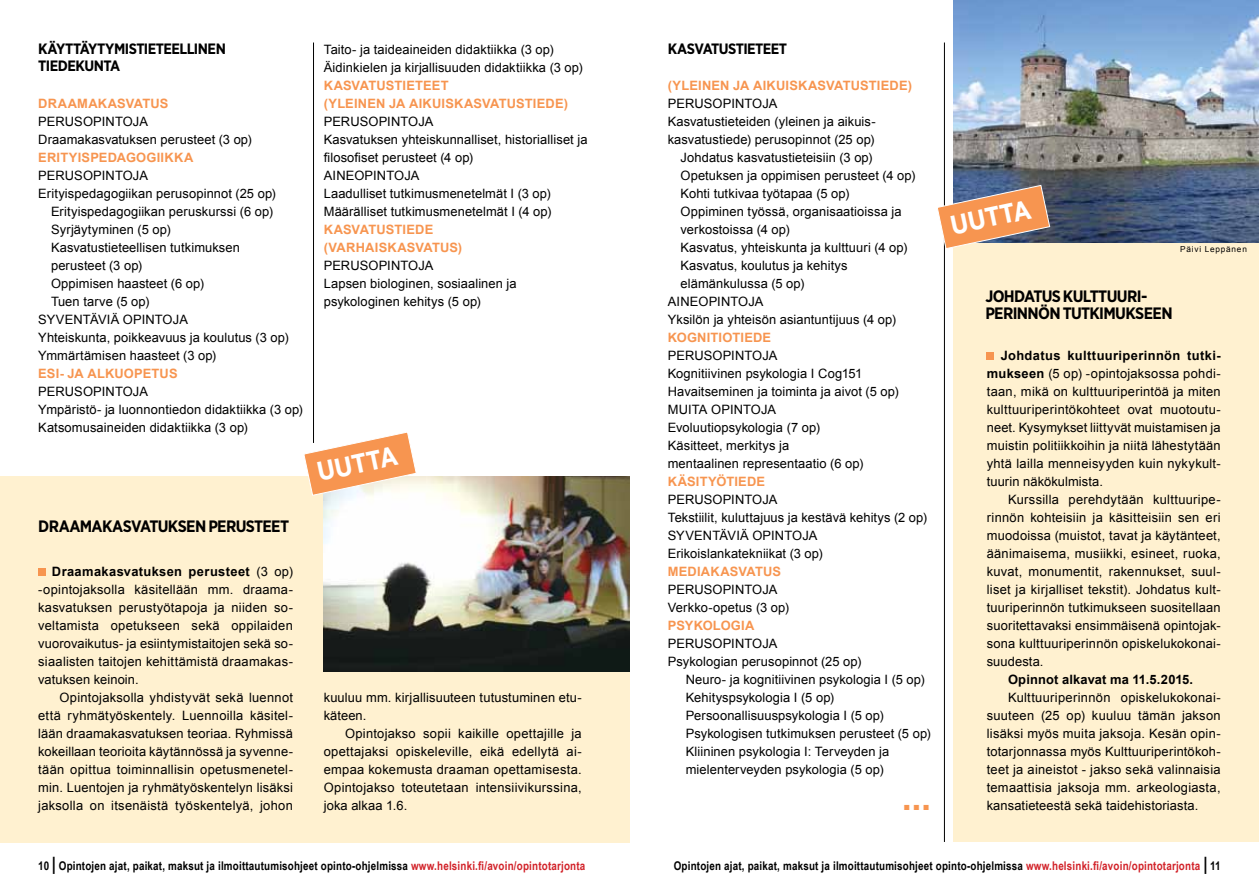
<style>
.page{position:relative;width:1259px;height:893px;background:#fff}
.page>*{position:absolute;margin:0;border:0;box-sizing:border-box;transform-origin:0 0}
.t1{font:700 36px "Arial";color:#f79550}
.t2{font:700 27px "Gotham Narrow";color:#fff}
.t3{font:700 16.5px/16.5px "Gotham Narrow";letter-spacing:-.04em;color:#000}
.t4{font:700 15px/16.5px "Gotham Narrow";letter-spacing:-.065em;color:#000}
.t5{font:12.9px/18px "Arial";letter-spacing:.01em;color:#000}
.t6{font:700 12.9px/18px "Arial";letter-spacing:.015em;color:#f79550}
.t7{font:700 12.9px "Arial";letter-spacing:.01em;color:#000}
.t8{font:700 12px "Arial Narrow";letter-spacing:.015em;color:#000}
.t9{font:8.25px "Arial";letter-spacing:.095em;color:#000}
.s1{font-weight:700}
.s2{font-size:18px}
.s3{color:#d2232a}
</style>
<div class="page">
<hr style="left:313px;top:43px;width:1px;height:400px;background:#000">
<hr style="left:944px;top:43px;width:1px;height:799px;background:#000">
<div style="left:0;top:476px;width:629px;height:367px;background:#fff1d0"></div>
<div style="left:38px;top:569px;width:7px;height:7px;background:#f79550"></div>
<img style="left:324px;top:477px;width:305px;height:195px">
<div style="left:953px;top:43px;width:306px;height:799px;background:#fff1d0"></div>
<div style="left:986px;top:353px;width:8px;height:7px;background:#f79550"></div>
<img style="left:953px;top:0;width:306px;height:242px">
<svg style="left:304px;top:432px;width:113px;height:64px"></svg>
<svg style="left:938px;top:185px;width:112px;height:65px"></svg>
<p class="t4" style="left:38px;top:41px;width:39px">KÄYTTÄYTYMISTIETEELLINEN<br>TIEDEKUNT</p>
<p class="t4" style="left:110px;top:57px;width:12px">A</p>
<p class="t6" style="left:38px;top:95px;width:132px">DRAAMAKASVATUS</p>
<p class="t5" style="left:38px;top:113px;width:215px">PERUSOPINTOJA<br>Draamakasvatuksen perusteet (3 op)</p>
<p class="t6" style="left:38px;top:149px;width:156px">ERITYISPEDAGOGIIKKA</p>
<p class="t5" style="left:38px;top:167px;width:111px">PERUSOPINTOJA</p>
<p class="t5" style="left:38px;top:185px;width:239px">Erityispedagogiikan perusopinnot (25 op)</p>
<p class="t5" style="left:51px;top:203px;width:223px">Erityispedagogiikan peruskurssi (6 op)</p>
<p class="t5" style="left:51px;top:221px;width:121px">Syrjäytyminen (5 op)</p>
<p class="t5" style="left:51px;top:239px;width:190px">Kasvatustieteellisen tutkimuksen</p>
<p class="t5" style="left:51px;top:257px;width:93px">perusteet (3 op)</p>
<p class="t5" style="left:51px;top:275px;width:154px">Oppimisen haasteet (6 op)</p>
<p class="t5" style="left:51px;top:293px;width:100px">Tuen tarve (5 op)</p>
<p class="t5" style="left:38px;top:311px;width:151px">SYVENTÄVIÄ OPINTOJA</p>
<p class="t5" style="left:38px;top:329px;width:252px">Yhteiskunta, poikkeavuus ja koulutus (3 op)</p>
<p class="t5" style="left:38px;top:347px;width:179px">Ymmärtämisen haasteet (3 op)</p>
<p class="t6" style="left:38px;top:365px;width:141px">ESI- JA ALKUOPETUS</p>
<p class="t5" style="left:38px;top:383px;width:266px">PERUSOPINTOJA<br>Ympäristö- ja luonnontiedon didaktiikka (3 op)<br>Katsomusaineiden didaktiikka (3 op)</p>
<p class="t5" style="left:324px;top:40px;width:260px">Taito- ja taideaineiden didaktiikka (3 op)<br>Äidinkielen ja kirjallisuuden didaktiikka (3 op)</p>
<p class="t6" style="left:324px;top:77px;width:246px">KASVATUSTIETEET<br>(YLEINEN JA AIKUISKASVATUSTIEDE)</p>
<p class="t5" style="left:324px;top:112px;width:265px">PERUSOPINTOJA<br>Kasvatuksen yhteiskunnalliset, historialliset ja filosofiset perusteet (4 op)<br>AINEOPINTOJA<br>Laadulliset tutkimusmenetelmät I (3 op)<br>Määrälliset tutkimusmenetelmät I (4 op)</p>
<p class="t6" style="left:324px;top:221px;width:140px">KASVATUSTIEDE (VARHAISKASVATUS)</p>
<p class="t5" style="left:324px;top:256px;width:194px">PERUSOPINTOJA<br>Lapsen biologinen, sosiaalinen ja psykologinen kehitys (5 op)</p>
<h2 class="t2" style="left:314px;top:455px;width:19px;rotate:-12deg">UUTT</h2>
<p class="t3" style="left:38px;top:518px;width:252px">DRAAMAKASVATUKSEN PERUSTEET</p>
<p class="t5" style="left:38px;top:563px;width:256px;text-align:justify;text-indent:14px"><span class="s1">Draamakasvatuksen perusteet</span> (3 op) -opintojaksolla käsitellään mm. draama&shy;kasvatuksen perustyötapoja ja niiden so&shy;veltamista opetukseen sekä oppilaiden vuorovaikutus- ja esiintymistaitojen sekä so&shy;siaalisten taitojen kehittämistä draamakas&shy;vatuksen keinoin.</p>
<p class="t5" style="left:38px;top:689px;width:256px;text-align:justify;text-indent:21px">Opintojaksolla yhdistyvät sekä luennot että ryhmätyöskentely. Luennoilla käsitel&shy;lään draamakasvatuksen teoriaa. Ryhmissä kokeillaan teorioita käytännössä ja syvenne&shy;tään opittua toiminnallisin opetusmenetel&shy;min. Luentojen ja ryhmätyöskentelyn lisäksi jaksolla on itsenäistä työskentelyä, johon</p>
<p class="t5" style="left:324px;top:688px;width:259px">kuuluu mm. kirjallisuuteen tutustuminen etu&shy;käteen.</p>
<p class="t5" style="left:324px;top:724px;width:259px;text-align:justify;text-indent:21px">Opintojakso sopii kaikille opettajille ja opettajaksi opiskeleville, eikä edellytä ai&shy;empaa kokemusta draaman opettamisesta.<br>Opintojakso toteutetaan intensiivikurssina, joka alkaa 1.6.</p>
<p class="t4" style="left:668px;top:41px;width:52px">KASVATUSTIETEET</p>
<p class="t6" style="left:668px;top:77px;width:246px">(YLEINEN JA AIKUISKASVATUSTIEDE)</p>
<p class="t5" style="left:668px;top:95px;width:111px">PERUSOPINTOJA</p>
<p class="t5" style="left:668px;top:113px;width:209px">Kasvatustieteiden (yleinen ja aikuis-</p>
<p class="t5" style="left:668px;top:131px;width:208px">kasvatustiede) perusopinnot (25 op)</p>
<p class="t5" style="left:680px;top:149px;width:193px">Johdatus kasvatustieteisiin (3 op)</p>
<p class="t5" style="left:680px;top:167px;width:236px">Opetuksen ja oppimisen perusteet (4 op)</p>
<p class="t5" style="left:680px;top:185px;width:170px">Kohti tutkivaa työtapaa (5 op)</p>
<p class="t5" style="left:680px;top:203px;width:223px">Oppiminen työssä, organisaatioissa ja</p>
<p class="t5" style="left:680px;top:221px;width:111px">verkostoissa (4 op)</p>
<p class="t5" style="left:680px;top:239px;width:228px">Kasvatus, yhteiskunta ja kulttuuri (4 op)</p>
<p class="t5" style="left:680px;top:257px;width:169px">Kasvatus, koulutus ja kehitys</p>
<p class="t5" style="left:680px;top:275px;width:125px">elämänkulussa (5 op)</p>
<p class="t5" style="left:668px;top:293px;width:97px">AINEOPINTOJA</p>
<p class="t5" style="left:668px;top:311px;width:230px">Yksilön ja yhteisön asiantuntijuus (4 op)</p>
<p class="t6" style="left:668px;top:329px;width:105px">KOGNITIOTIEDE</p>
<p class="t5" style="left:668px;top:347px;width:232px">PERUSOPINTOJA<br>Kognitiivinen psykologia I Cog151<br>Havaitseminen ja toiminta ja aivot (5 op)<br>MUITA OPINTOJA<br>Evoluutiopsykologia (7 op)<br>Käsitteet, merkitys ja<br>mentaalinen representaatio (6 op)</p>
<p class="t6" style="left:668px;top:473px;width:99px">KÄSITYÖTIEDE</p>
<p class="t5" style="left:668px;top:491px;width:261px">PERUSOPINTOJA<br>Tekstiilit, kuluttajuus ja kestävä kehitys (2 op)<br>SYVENTÄVIÄ OPINTOJA<br>Erikoislankatekniikat (3 op)</p>
<p class="t6" style="left:668px;top:563px;width:115px">MEDIAKASVATUS</p>
<p class="t5" style="left:668px;top:580px;width:123px">PERUSOPINTOJA<br>Verkko-opetus (3 op)</p>
<p class="t6" style="left:668px;top:617px;width:88px">PSYKOLOGIA</p>
<p class="t5" style="left:668px;top:634px;width:111px">PERUSOPINTOJA</p>
<p class="t5" style="left:668px;top:652px;width:195px">Psykologian perusopinnot (25 op)</p>
<p class="t5" style="left:686px;top:670px;width:240px">Neuro- ja kognitiivinen psykologia I (5 op)</p>
<p class="t5" style="left:685px;top:688px;width:150px">Kehityspsykologia I (5 op)</p>
<p class="t5" style="left:685px;top:706px;width:200px">Persoonallisuuspsykologia I (5 op)</p>
<p class="t5" style="left:685px;top:724px;width:247px">Psykologisen tutkimuksen perusteet (5 op)</p>
<p class="t5" style="left:685px;top:742px;width:205px">Kliininen psykologia I: Terveyden ja</p>
<p class="t5" style="left:686px;top:760px;width:199px">mielenterveyden psykologia (5 op)</p>
<h1 class="t1" style="left:901px;top:773px;width:31px">...</h1>
<h2 class="t2" style="left:947px;top:208px;width:19px;rotate:-12deg">UUTT</h2>
<p class="t9" style="left:1180px;top:244px;width:68px">Päivi Leppänen</p>
<p class="t3" style="left:985px;top:288px;width:189px">JOHDATUS KULTTUURI-<br>PERINNÖN TUTKIMUKSEEN</p>
<p class="t5" style="left:986px;top:347px;width:235px;text-align:justify;text-indent:14px"><span class="s1">Johdatus kulttuuriperinnön tutki&shy;mukseen</span> (5 op) -opintojaksossa pohdi&shy;taan, mikä on kulttuuriperintöä ja miten kulttuuriperintökohteet ovat muotoutu&shy;neet. Kysymykset liittyvät muistamisen ja muistin politiikkoihin ja niitä lähestytään yhtä lailla menneisyyden kuin nykykult&shy;tuurin näkökulmista.</p>
<p class="t5" style="left:986px;top:491px;width:235px;text-align:justify;text-indent:21px">Kurssilla perehdytään kulttuuripe&shy;rinnön kohteisiin ja käsitteisiin sen eri muodoissa (muistot, tavat ja käytänteet, äänimaisema, musiikki, esineet, ruoka, kuvat, monumentit, rakennukset, suul&shy;liset ja kirjalliset tekstit). Johdatus kult&shy;tuuriperinnön tutkimukseen suositellaan suoritettavaksi ensimmäisenä opintojak&shy;sona kulttuuriperinnön opiskelukokonai&shy;suudesta.</p>
<p class="t7" style="left:1008px;top:671px;width:187px">Opinnot alkavat ma 11.5.2015.</p>
<p class="t5" style="left:986px;top:689px;width:235px;text-align:justify;text-indent:21px">Kulttuuriperinnön opiskelukokonai&shy;suuteen (25 op) kuuluu tämän jakson lisäksi myös muita jaksoja. Kesän opin&shy;totarjonnassa myös Kulttuuriperintökoh&shy;teet ja aineistot - jakso sekä valinnaisia temaattisia jaksoja mm. arkeologiasta, kansatieteestä sekä taidehistoriasta.</p>
<p class="t8" style="left:38px;top:857px;width:548px">10 <span class="s2">|</span> Opintojen ajat, paikat, maksut ja ilmoittautumisohjeet opinto-ohjelmissa <span class="s3">www.helsinki.fi/avoin/opintotarjonta</span></p>
<p class="t8" style="left:674px;top:857px;width:548px">Opintojen ajat, paikat, maksut ja ilmoittautumisohjeet opinto-ohjelmissa <span class="s3">www.helsinki.fi/avoin/opintotarjonta</span> <span class="s2">|</span> 11</p>
</div>
